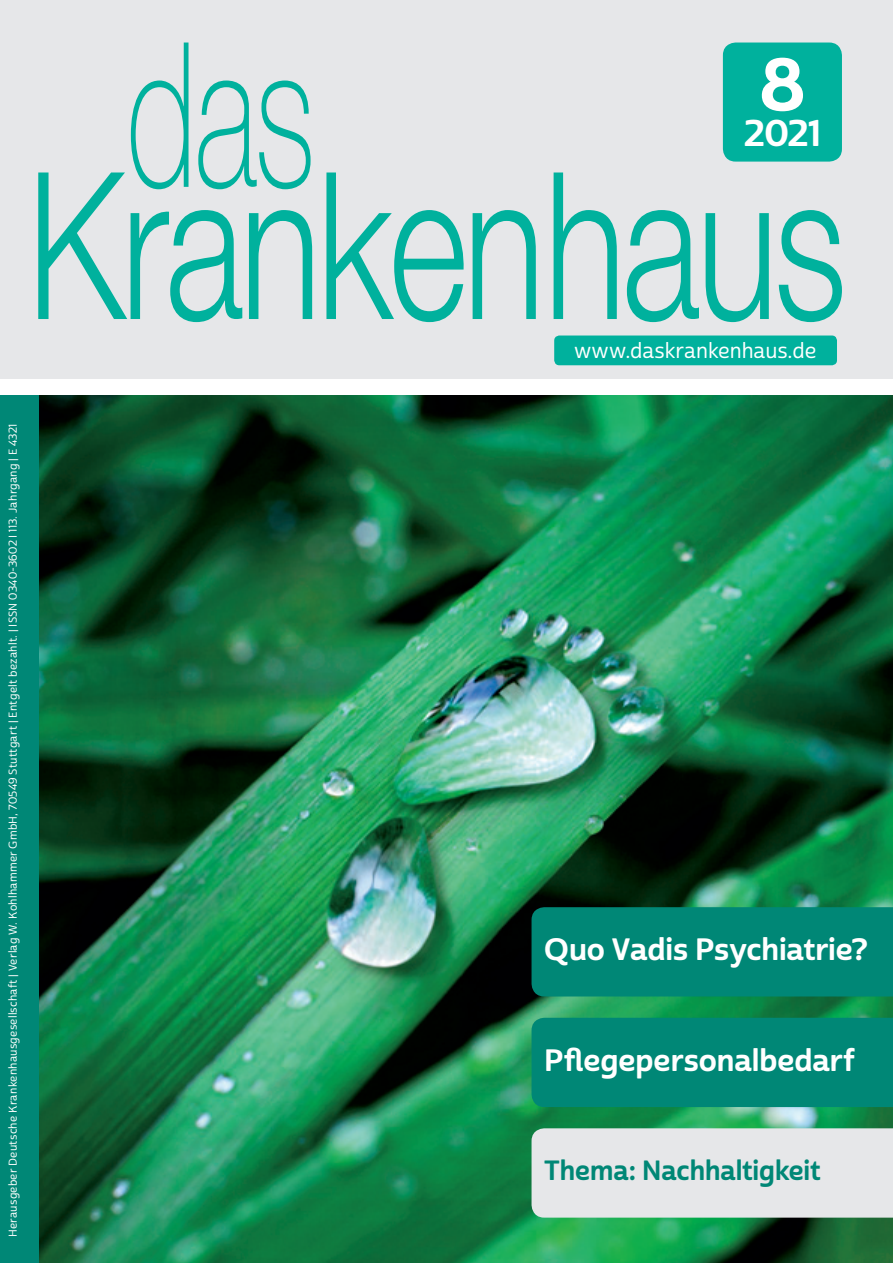
<style>
.page{position:relative;width:893px;height:1263px;background:#fff}
.page>*{position:absolute;margin:0;border:0;box-sizing:border-box;transform-origin:0 0}
.t1{font:72px "Cabrito Sans Nor Bol";color:#fff}
.t2{font:36px "Cabrito Sans Nor Bol";color:#fff}
.t3{font:30px "Cabrito Sans Nor Bol";letter-spacing:-.005em;color:#fff}
.t4{font:27px "Cabrito Sans Nor Bol";letter-spacing:-.005em;color:#008776}
.t5{font:21px "Cabrito Sans Nor Med";letter-spacing:-.005em;color:#fff}
.t6{font:11.1px "Cabrito Sans Nor Med";letter-spacing:.02em;color:#fff}
</style>
<div class="page">
<img style="left:38px;top:395px;width:855px;height:868px">
<div style="left:0;top:0;width:893px;height:378px;background:#e6e7e9"></div>
<svg style="left:326px;top:172px;width:138px;height:150px"></svg>
<svg style="left:473px;top:210px;width:63px;height:109px"></svg>
<svg style="left:554px;top:172px;width:63px;height:147px"></svg>
<svg style="left:627px;top:210px;width:72px;height:112px"></svg>
<svg style="left:706px;top:213px;width:63px;height:109px"></svg>
<svg style="left:779px;top:210px;width:63px;height:112px"></svg>
<svg style="left:38px;top:43px;width:274px;height:279px"></svg>
<div style="left:723px;top:43px;width:119px;height:119px;background:#00b19d;border-radius:13px"></div>
<div style="left:0;top:395px;width:38px;height:868px;background:#008776"></div>
<div style="left:554px;top:335px;width:283px;height:30px;background:#00b19d;border-radius:5px"></div>
<div style="left:531px;top:907px;width:362px;height:89px;background:#008776"></div>
<div style="left:531px;top:1018px;width:362px;height:89px;background:#008776"></div>
<div style="left:531px;top:1128px;width:362px;height:89px;background:#e6e7e9"></div>
<p class="t6" style="left:6px;top:1237px;width:815px;rotate:-90deg">Herausgeber Deutsche Krankenhausgesellschaft | Verlag W. Kohlhammer GmbH, 70549 Stuttgart | Entgelt bezahlt. | ISSN 0340-3602 I 113. Jahrgang | E 4321</p>
<h1 class="t1" style="left:759px;top:39px;width:47px">8</h1>
<h2 class="t2" style="left:744px;top:111px;width:78px">2021</h2>
<h3 class="t5" style="left:574px;top:338px;width:244px">www.daskrankenhaus.de</h3>
<h3 class="t3" style="left:544px;top:931px;width:325px">Quo Vadis Psychiatrie?</h3>
<h3 class="t3" style="left:544px;top:1041px;width:312px">Pflegepersonalbedarf</h3>
<h3 class="t4" style="left:544px;top:1153px;width:278px">Thema: Nachhaltigkeit</h3>
</div>
